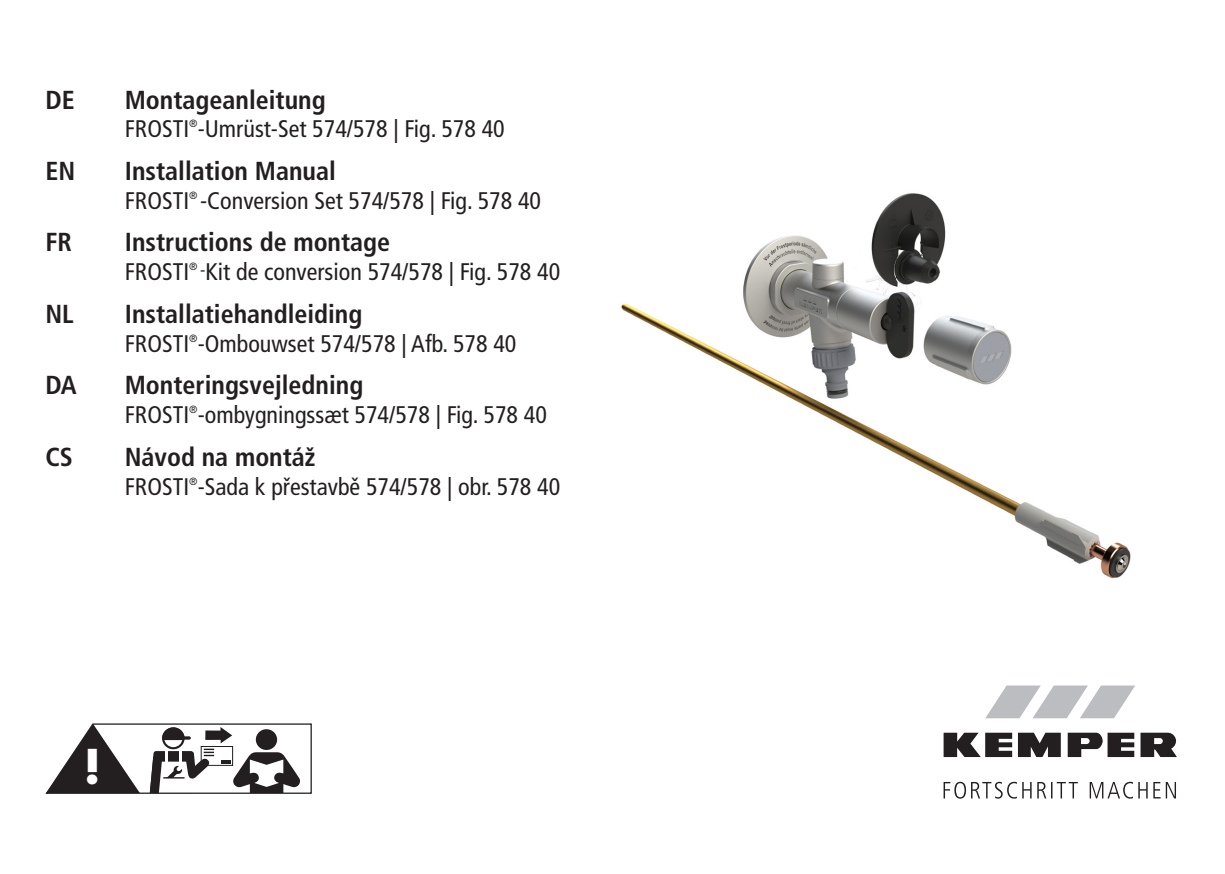
<style>
.page{position:relative;width:1225px;height:874px;background:#fff}
.page>*{position:absolute;margin:0;border:0;box-sizing:border-box;transform-origin:0 0}
.t1{font:800 condensed 44px "Futura Std";color:#fff}
.t2{font:700 condensed 26px "Frutiger LT Com";color:#231f20}
.t3{font:condensed 24px "Frutiger LT Com";color:#231f20}
.t4{font:condensed 10.4px "Frutiger LT Com";color:#231f20}
</style>
<div class="page">
<svg style="left:985px;top:685px;width:150px;height:33px"></svg>
<svg style="left:943px;top:781px;width:233px;height:17px"></svg>
<svg style="left:1140px;top:732px;width:36px;height:24px"></svg>
<svg style="left:943px;top:732px;width:69px;height:24px"></svg>
<svg style="left:1018px;top:732px;width:42px;height:24px"></svg>
<svg style="left:1067px;top:732px;width:67px;height:24px"></svg>
<svg style="left:45px;top:723px;width:267px;height:71px"></svg>
<img style="left:621px;top:193px;width:510px;height:386px">
<p class="t2" style="left:45px;top:84px;width:31px">DE</p>
<p class="t2" style="left:125px;top:84px;width:202px">Montageanleitung</p>
<p class="t3" style="left:125px;top:114px;width:381px">FROSTI -Umrüst-Set 574/578 | Fig. 578 40</p>
<p class="t4" style="left:189px;top:117px;width:10px">®</p>
<p class="t2" style="left:45px;top:155px;width:31px">EN</p>
<p class="t2" style="left:125px;top:155px;width:213px">Installation Manual</p>
<p class="t3" style="left:125px;top:186px;width:66px">FROSTI</p>
<p class="t4" style="left:189px;top:189px;width:10px">®</p>
<p class="t3" style="left:200px;top:186px;width:342px">-Conversion Set 574/578 | Fig. 578 40</p>
<p class="t2" style="left:45px;top:226px;width:28px">FR</p>
<p class="t2" style="left:125px;top:226px;width:267px">Instructions de montage</p>
<p class="t3" style="left:125px;top:257px;width:437px">FROSTI<sup>®</sup> <sup>-</sup>Kit de conversion 574/578 | Fig. 578 40</p>
<p class="t2" style="left:45px;top:298px;width:30px">NL</p>
<p class="t2" style="left:125px;top:298px;width:239px">Installatiehandleiding</p>
<p class="t3" style="left:125px;top:328px;width:393px">FROSTI -Ombouwset 574/578 | Afb. 578 40</p>
<p class="t4" style="left:189px;top:331px;width:10px">®</p>
<p class="t2" style="left:45px;top:369px;width:33px">DA</p>
<p class="t2" style="left:125px;top:369px;width:240px">Monteringsvejledning</p>
<p class="t3" style="left:125px;top:400px;width:424px">FROSTI -ombygningssæt 574/578 | Fig. 578 40</p>
<p class="t4" style="left:189px;top:403px;width:10px">®</p>
<p class="t2" style="left:45px;top:440px;width:29px">CS</p>
<p class="t2" style="left:125px;top:440px;width:192px">Návod na montáž</p>
<p class="t3" style="left:125px;top:471px;width:437px">FROSTI -Sada k přestavbě 574/578 | obr. 578 40</p>
<p class="t4" style="left:189px;top:474px;width:10px">®</p>
<h1 class="t1" style="left:85px;top:740px;width:15px">!</h1>
</div>
